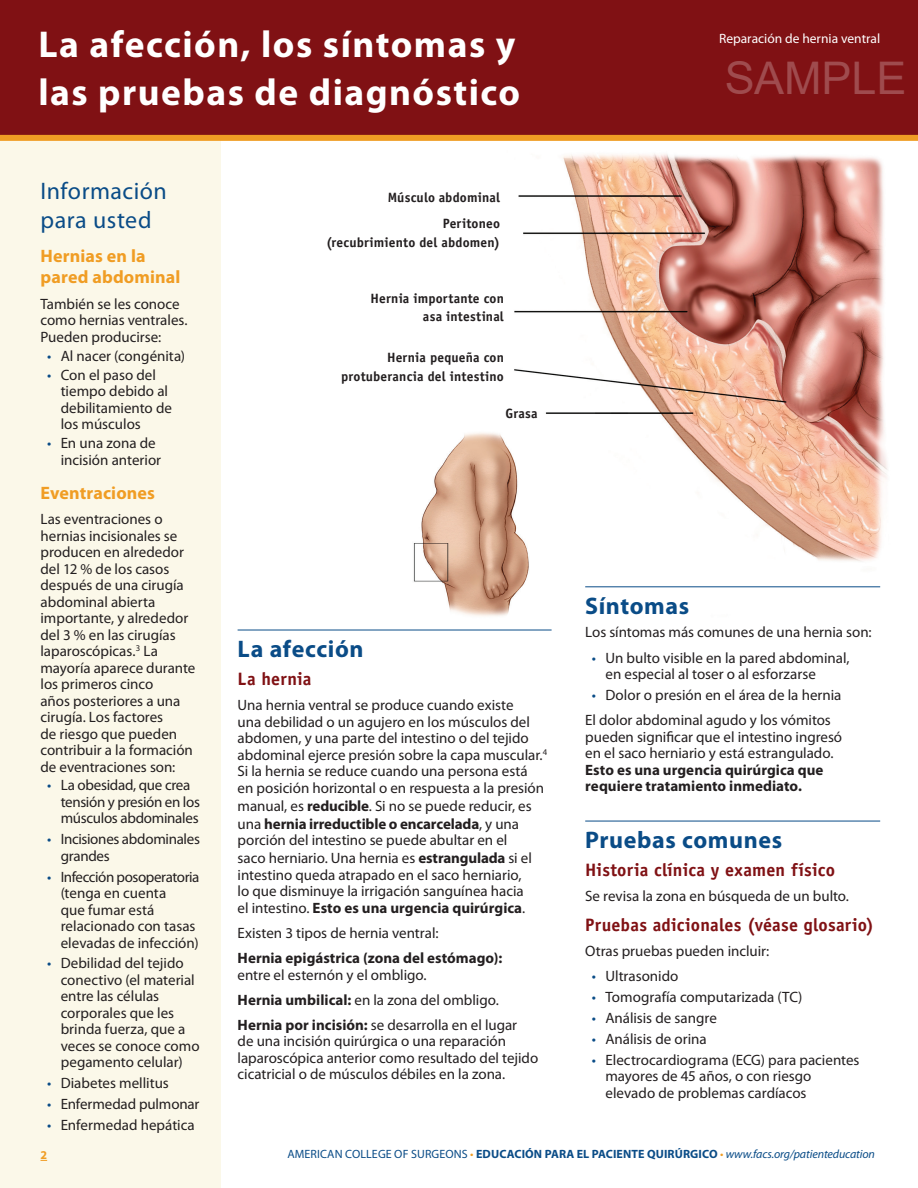
<style>
.page{position:relative;width:918px;height:1188px;background:#fff}
.page>*{position:absolute;margin:0;border:0;box-sizing:border-box;transform-origin:0 0}
.t1{font:45px "Arial";color:rgb(255 255 255/.25)}
.t2{font:700 37.5px/48px "Myriad Pro";letter-spacing:.04em;color:#fff}
.t3{font:700 24px "Myriad Pro";letter-spacing:.025em;color:#0a4c87}
.t4{font:24px/28.5px "Myriad Pro";letter-spacing:.02em;color:#0a4c87}
.t5{font:700 18px "Officina Sans Std";letter-spacing:.01em;color:#801114}
.t6{font:700 18px/21px "Myriad Pro";letter-spacing:.005em;color:#f09d24}
.t7{font:15px/16.5px "Myriad Pro";color:#231f20}
.t8{font:700 15px/16.5px "Myriad Pro";color:#231f20}
.t9{font:15px/16.5px "Myriad Pro";letter-spacing:-.02em;color:#231f20}
.t10{font:700 13.5px/18.5px "Officina Sans Std";letter-spacing:.01em;color:#231f20;text-align:right}
.t11{font:13.5px "Myriad Pro";color:#fff}
.t12{font:700 12px "Myriad Pro";letter-spacing:.01em;color:#0a4c87}
.t13{font:700 12px "Myriad Pro";color:#f09d24}
.s1{color:#0a4c87}
.s2{font-weight:700}
.s3{font-weight:400}
.s4{font-weight:400;color:#f09d24}
.s5{font-weight:400;font-style:italic}
</style>
<div class="page">
<img style="left:382px;top:153px;width:506px;height:477px">
<hr style="left:238px;top:630px;width:314px;height:1px;background:#0a4c87">
<div style="left:0;top:141px;width:220px;height:1047px;background:#fbf8e9"></div>
<hr style="left:585px;top:586px;width:295px;height:1px;background:#0a4c87">
<hr style="left:585px;top:821px;width:295px;height:1px;background:#0a4c87">
<div style="left:0;top:0;width:918px;height:135px;background:#801114"></div>
<div style="left:0;top:135px;width:918px;height:6px;background:#f09d24"></div>
<h2 class="t2" style="left:38px;top:19px;width:483px">La afección, los síntomas y las pruebas de diagnóstico</h2>
<p class="t11" style="left:719px;top:30px;width:163px">Reparación de hernia ventral</p>
<h1 class="t1" style="left:724px;top:47px;width:184px">SAMPLE</h1>
<h3 class="t4" style="left:40px;top:177px;width:128px">Información para usted</h3>
<p class="t6" style="left:40px;top:245px;width:141px">Hernias en la pared abdominal</p>
<p class="t7" style="left:40px;top:295px;width:149px">También se les conoce como hernias ventrales.<br>Pueden producirse:</p>
<p class="t7" style="left:47px;top:348px;width:139px"><span class="s1">•</span> Al nacer (congénita)</p>
<p class="t7" style="left:61px;top:366px;width:113px;text-indent:-14px"><span class="s1">•</span> Con el paso del tiempo debido al debilitamiento de los músculos</p>
<p class="t7" style="left:61px;top:435px;width:102px;text-indent:-14px"><span class="s1">•</span> En una zona de incisión anterior</p>
<p class="t6" style="left:40px;top:482px;width:116px">Eventraciones</p>
<p class="t7" style="left:40px;top:511px;width:156px">Las eventraciones o hernias incisionales se producen en alrededor del 12 % de los casos después de una cirugía abdominal abierta importante, y alrededor del 3 % en las cirugías laparoscópicas.<sup>3</sup> La mayoría aparece durante los primeros cinco<br>años posteriores a una cirugía. Los factores<br>de riesgo que pueden contribuir a la formación de eventraciones son:</p>
<p class="t9" style="left:61px;top:777px;width:141px;text-indent:-14px"><span class="s1">•</span> La obesidad, que crea tensión y presión en los músculos abdominales</p>
<p class="t9" style="left:61px;top:831px;width:141px;text-indent:-14px"><span class="s1">•</span> Incisiones abdominales grandes</p>
<p class="t7" style="left:61px;top:868px;width:140px;text-indent:-14px"><span class="s1">•</span> Infección posoperatoria (tenga en cuenta<br>que fumar está relacionado con tasas elevadas de infección)</p>
<p class="t7" style="left:61px;top:955px;width:140px;text-indent:-14px"><span class="s1">•</span> Debilidad del tejido conectivo (el material entre las células corporales que les brinda fuerza, que a veces se conoce como pegamento celular)</p>
<p class="t7" style="left:47px;top:1075px;width:123px"><span class="s1">•</span> Diabetes mellitus</p>
<p class="t7" style="left:47px;top:1095px;width:154px"><span class="s1">•</span> Enfermedad pulmonar</p>
<p class="t7" style="left:47px;top:1116px;width:149px"><span class="s1">•</span> Enfermedad hepática</p>
<p class="t10" style="left:388px;top:184px;width:114px;line-height:26.7px">Músculo abdominal<br>Peritoneo</p>
<p class="t10" style="left:326px;top:233px;width:175px">(recubrimiento del abdomen)</p>
<p class="t10" style="left:371px;top:289px;width:135px">Hernia importante con asa intestinal</p>
<p class="t10" style="left:341px;top:348px;width:164px">Hernia pequeña con protuberancia del intestino</p>
<p class="t10" style="left:506px;top:404px;width:34px">Grasa</p>
<h3 class="t3" style="left:238px;top:634px;width:128px">La afección</h3>
<p class="t5" style="left:238px;top:668px;width:76px">La hernia</p>
<p class="t7" style="left:238px;top:697px;width:311px">Una hernia ventral se produce cuando existe<br>una debilidad o un agujero en los músculos del abdomen, y una parte del intestino o del tejido abdominal ejerce presión sobre la capa muscular.<sup>4<br></sup>Si la hernia se reduce cuando una persona está en posición horizontal o en respuesta a la presión</p>
<p class="t7" style="left:238px;top:797px;width:296px;line-height:18px">manual, es <span class="s2">reducible</span>. Si no se puede reducir, es una <span class="s2">hernia irreductible o encarcelada</span>, y una</p>
<p class="t7" style="left:238px;top:831px;width:296px;line-height:18px">porción del intestino se puede abultar en el saco herniario. Una hernia es <span class="s2">estrangulada</span> si el</p>
<p class="t7" style="left:238px;top:866px;width:289px">intestino queda atrapado en el saco herniario, lo que disminuye la irrigación sanguínea hacia el intestino. <span class="s2">Esto es una urgencia quirúrgica</span>.</p>
<p class="t7" style="left:238px;top:924px;width:202px">Existen 3 tipos de hernia ventral:</p>
<p class="t8" style="left:238px;top:949px;width:266px">Hernia epigástrica (zona del estómago):</p>
<p class="t7" style="left:238px;top:962px;width:281px;line-height:25.2px">entre el esternón y el ombligo.<br><span class="s2">Hernia umbilical:</span> en la zona del ombligo.<br><span class="s2">Hernia por incisión:</span> se desarrolla en el lugar</p>
<p class="t7" style="left:238px;top:1033px;width:302px">de una incisión quirúrgica o una reparación laparoscópica anterior como resultado del tejido cicatricial o de músculos débiles en la zona.</p>
<h3 class="t3" style="left:585px;top:590px;width:106px">Síntomas</h3>
<p class="t7" style="left:585px;top:624px;width:288px">Los síntomas más comunes de una hernia son:</p>
<p class="t7" style="left:605px;top:649px;width:246px;text-indent:-14px"><span class="s1">•</span> Un bulto visible en la pared abdominal, en especial al toser o al esforzarse</p>
<p class="t7" style="left:585px;top:682px;width:258px;line-height:25.2px;text-indent:7px"><span class="s1">•</span> Dolor o presión en el área de la hernia<br>El dolor abdominal agudo y los vómitos</p>
<p class="t7" style="left:585px;top:728px;width:259px">pueden significar que el intestino ingresó en el saco herniario y está estrangulado.</p>
<p class="t8" style="left:585px;top:761px;width:240px">Esto es una urgencia quirúrgica que requiere tratamiento inmediato.</p>
<h3 class="t3" style="left:585px;top:825px;width:198px">Pruebas comunes</h3>
<p class="t5" style="left:585px;top:859px;width:251px">Historia clínica y examen físico</p>
<p class="t7" style="left:585px;top:888px;width:265px">Se revisa la zona en búsqueda de un bulto.</p>
<p class="t5" style="left:585px;top:914px;width:291px">Pruebas adicionales (véase glosario)</p>
<p class="t7" style="left:585px;top:943px;width:186px">Otras pruebas pueden incluir:</p>
<p class="t7" style="left:592px;top:968px;width:88px"><span class="s1">•</span> Ultrasonido</p>
<p class="t7" style="left:592px;top:989px;width:212px"><span class="s1">•</span> Tomografía computarizada (TC)</p>
<p class="t7" style="left:592px;top:1009px;width:126px"><span class="s1">•</span> Análisis de sangre</p>
<p class="t7" style="left:592px;top:1030px;width:116px"><span class="s1">•</span> Análisis de orina</p>
<p class="t7" style="left:605px;top:1051px;width:256px;text-indent:-14px"><span class="s1">•</span> Electrocardiograma (ECG) para pacientes mayores de 45 años, o con riesgo elevado de problemas cardíacos</p>
<p class="t13" style="left:40px;top:1147px;width:8px">2</p>
<p class="t12" style="left:287px;top:1146px;width:589px"><span class="s3">AMERICAN COLLEGE OF SURGEONS</span> <span class="s4">•</span> EDUCACIÓN PARA EL PACIENTE QUIRÚRGICO <span class="s4">•</span> <span class="s5">www.facs.org/patienteducation</span></p>
</div>
